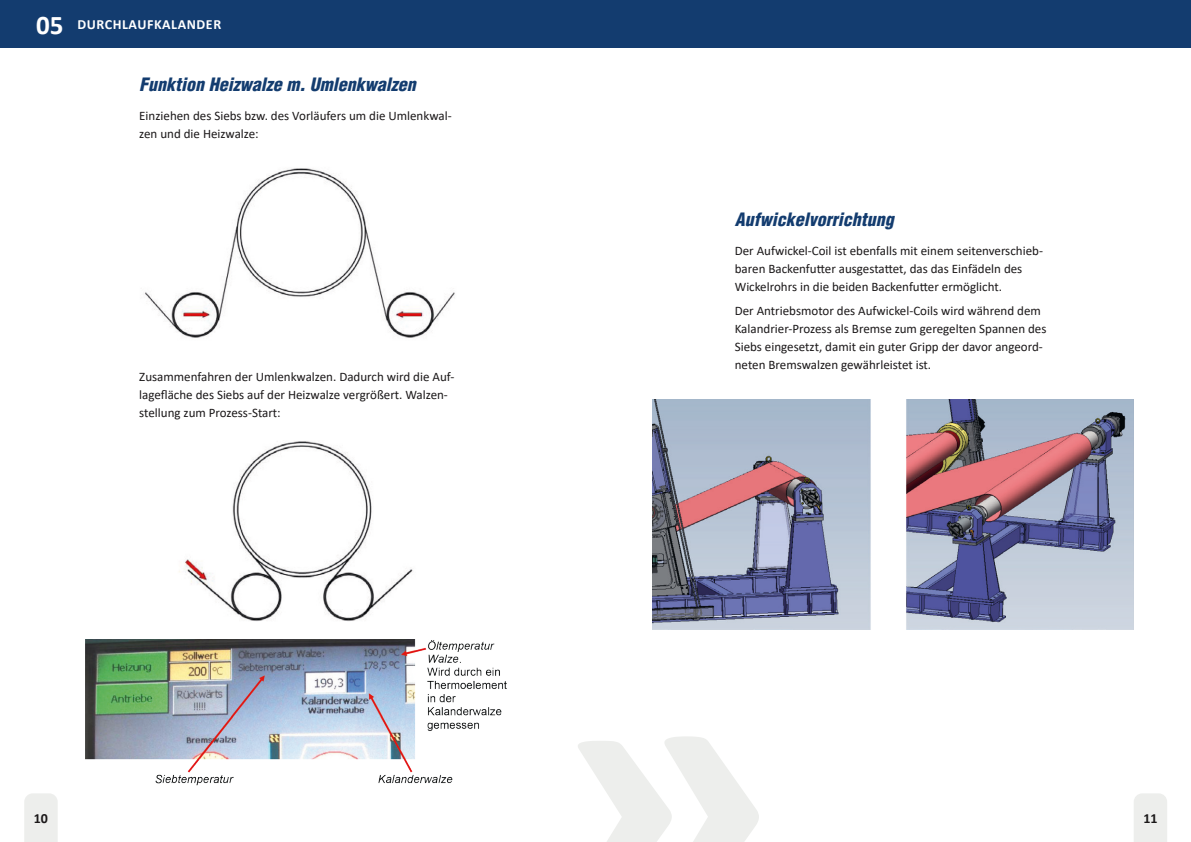
<style>
.page{position:relative;width:1191px;height:842px;background:#fff}
.page>*{position:absolute;margin:0;border:0;box-sizing:border-box;transform-origin:0 0}
.t1{font:italic 900 condensed 18px "Helvetica LT Std";color:#133c6f}
.t2{font:700 14px "Calibri";letter-spacing:.04em;color:#fff}
.t3{font:700 14px "Calibri";color:#1b1819}
.t4{font:13px/18px "Calibri";color:#1b1819}
.s1{font-size:27px}
</style>
<div class="page">
<div style="left:1134px;top:793px;width:33px;height:49px;background:#edeeec"></div>
<div style="left:587px;top:0;width:604px;height:48px;background:#133c6f"></div>
<svg style="left:578px;top:736px;width:181px;height:106px"></svg>
<div style="left:0;top:0;width:604px;height:48px;background:#133c6f"></div>
<div style="left:24px;top:793px;width:34px;height:49px;background:#edeeec"></div>
<img style="left:145px;top:168px;width:310px;height:170px">
<img style="left:179px;top:441px;width:234px;height:180px">
<img style="left:85px;top:639px;width:422px;height:147px">
<img style="left:653px;top:400px;width:480px;height:229px">
<p class="t2" style="left:36px;top:15px;width:187px"><span class="s1">05</span> DURCHLAUFKALANDER</p>
<h1 class="t1" style="left:139px;top:73px;width:278px">Funktion Heizwalze m. Umlenkwalzen</h1>
<p class="t4" style="left:139px;top:107px;width:314px">Einziehen des Siebs bzw. des Vorläufers um die Umlenkwal&shy;zen und die Heizwalze:</p>
<p class="t4" style="left:139px;top:367px;width:317px">Zusammenfahren der Umlenkwalzen. Dadurch wird die Auf&shy;lagefläche des Siebs auf der Heizwalze vergrößert. Walzen&shy;stellung zum Prozess-Start:</p>
<p class="t3" style="left:34px;top:808px;width:16px">10</p>
<h1 class="t1" style="left:734px;top:208px;width:160px">Aufwickelvorrichtung</h1>
<p class="t4" style="left:734px;top:241px;width:310px">Der Aufwickel-Coil ist ebenfalls mit einem seitenverschieb&shy;baren Backenfutter ausgestattet, das das Einfädeln des<br>Wickelrohrs in die beiden Backenfutter ermöglicht.</p>
<p class="t4" style="left:734px;top:301px;width:313px">Der Antriebsmotor des Aufwickel-Coils wird während dem Kalandrier-Prozess als Bremse zum geregelten Spannen des Siebs eingesetzt, damit ein guter Gripp der davor angeord&shy;neten Bremswalzen gewährleistet ist.</p>
<p class="t3" style="left:1143px;top:808px;width:16px">11</p>
</div>
